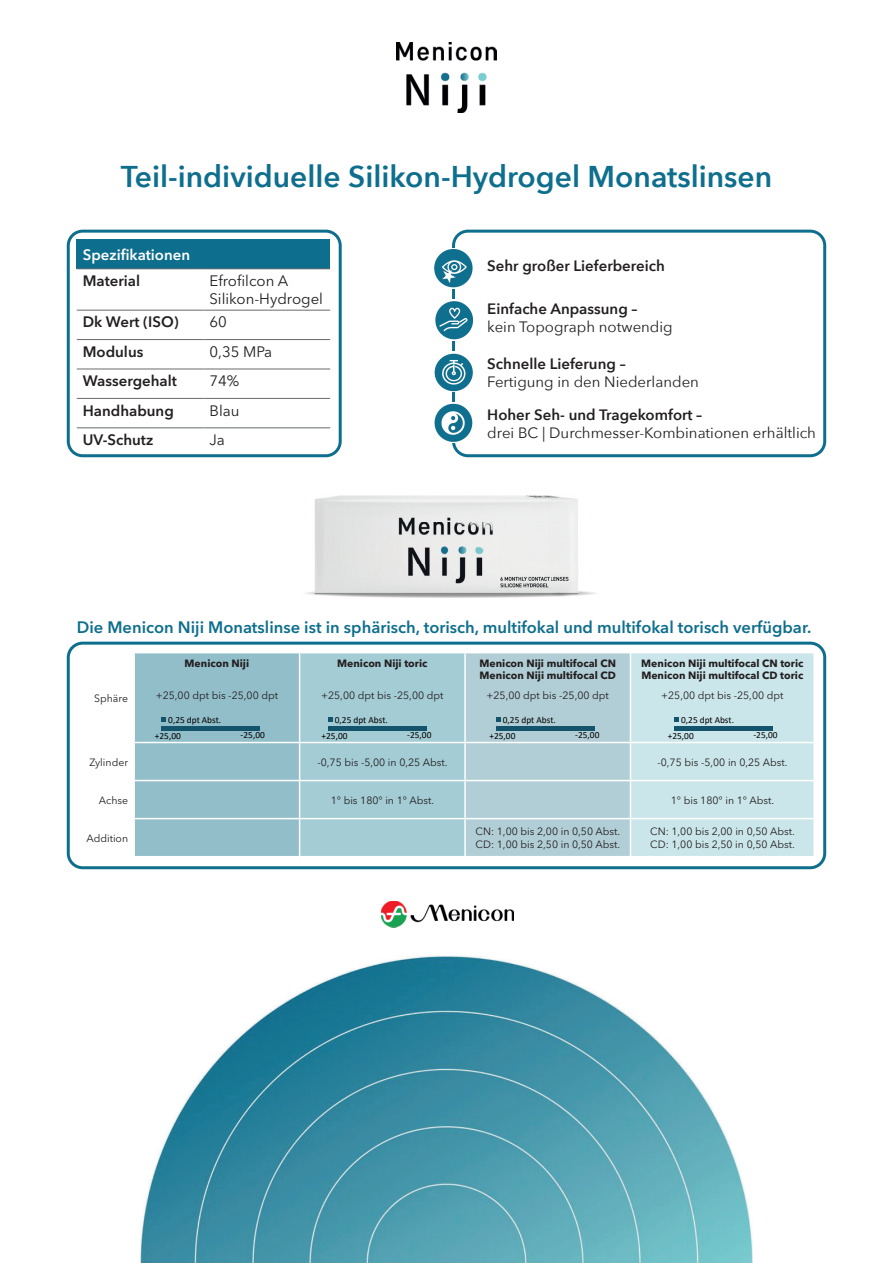
<style>
.page{position:relative;width:893px;height:1263px;background:#fff}
.page>*{position:absolute;margin:0;border:0;box-sizing:border-box;transform-origin:0 0}
.t1{font:600 30px "Avenir Next";color:#0e6e8d}
.t2{font:600 16.5px "Avenir Next W1 G";color:#0e6e8d}
.t3{font:15px "Avenir Next";color:#231f20}
.t4{font:600 15px "Avenir Next";color:#231f20}
.t5{font:600 15px "Avenir Next W1 G";color:#231f20}
.t6{font:15px/18px "Avenir Next W1 G";color:#231f20}
.t7{font:600 15px "Avenir Next W1 G";color:#fff}
.t8{font:10.5px/12.6px "Avenir Next W1 G";color:#231f20}
.t9{font:700 10.5px/12.6px "Avenir Next W1 G";color:#231f20}
.t10{font:9.3px/15.9px "Calibri";color:#000001}
</style>
<div class="page">
<img style="left:140px;top:956px;width:613px;height:307px">
<img style="left:397px;top:43px;width:99px;height:70px">
<img style="left:381px;top:901px;width:132px;height:26px">
<div style="left:67px;top:230px;width:275px;height:227px;border:3px solid #0e6e8d;border-radius:14px"></div>
<div style="left:452px;top:230px;width:374px;height:227px;border:3px solid #0e6e8d;border-radius:14px"></div>
<img style="left:434px;top:249px;width:39px;height:39px">
<img style="left:435px;top:299px;width:39px;height:41px">
<img style="left:434px;top:351px;width:39px;height:41px">
<img style="left:434px;top:403px;width:39px;height:40px">
<div style="left:67px;top:642px;width:759px;height:227px;border:3px solid #0e6e8d;border-radius:14px"></div>
<img style="left:305px;top:495px;width:291px;height:103px">
<svg style="left:134px;top:653px;width:680px;height:204px;background:#b1d1d9"></svg>
<div style="left:77px;top:239px;width:253px;height:30px;background:#0e6e8d"></div>
<hr style="left:77px;top:268px;width:126px;height:1px;background:#676a6c">
<hr style="left:203px;top:268px;width:127px;height:1px;background:#676a6c">
<hr style="left:77px;top:310px;width:126px;height:1px;background:#676a6c">
<hr style="left:203px;top:310px;width:127px;height:1px;background:#676a6c">
<hr style="left:77px;top:339px;width:126px;height:1px;background:#676a6c">
<hr style="left:203px;top:339px;width:127px;height:1px;background:#676a6c">
<hr style="left:77px;top:369px;width:126px;height:1px;background:#676a6c">
<hr style="left:203px;top:369px;width:127px;height:1px;background:#676a6c">
<hr style="left:77px;top:398px;width:126px;height:1px;background:#676a6c">
<hr style="left:203px;top:398px;width:127px;height:1px;background:#676a6c">
<hr style="left:77px;top:427px;width:126px;height:1px;background:#676a6c">
<hr style="left:203px;top:427px;width:127px;height:1px;background:#676a6c">
<h1 class="t1" style="left:121px;top:151px;width:653px">Teil-individuelle Silikon-Hydrogel Monatslinsen</h1>
<h3 class="t7" style="left:83px;top:243px;width:109px">Spezifikationen</h3>
<h3 class="t5" style="left:83px;top:269px;width:59px">Material</h3>
<h3 class="t6" style="left:209px;top:270px;width:115px">Efrofilcon A<br>Silikon-Hydrogel</h3>
<h3 class="t5" style="left:83px;top:310px;width:97px">Dk Wert (ISO)</h3>
<h3 class="t6" style="left:209px;top:312px;width:19px">60</h3>
<h3 class="t5" style="left:83px;top:340px;width:62px">Modulus</h3>
<h3 class="t6" style="left:209px;top:341px;width:64px">0,35 MPa</h3>
<h3 class="t5" style="left:83px;top:369px;width:96px">Wassergehalt</h3>
<h3 class="t6" style="left:209px;top:371px;width:31px">74%</h3>
<h3 class="t5" style="left:83px;top:398px;width:93px">Handhabung</h3>
<h3 class="t6" style="left:209px;top:400px;width:32px">Blau</h3>
<h3 class="t5" style="left:83px;top:428px;width:72px">UV-Schutz</h3>
<h3 class="t6" style="left:209px;top:429px;width:17px">Ja</h3>
<h3 class="t4" style="left:487px;top:253px;width:179px">Sehr großer Lieferbereich</h3>
<h3 class="t4" style="left:487px;top:296px;width:152px">Einfache Anpassung –</h3>
<h3 class="t3" style="left:487px;top:314px;width:187px">kein Topograph notwendig</h3>
<h3 class="t4" style="left:487px;top:351px;width:140px">Schnelle Lieferung –</h3>
<h3 class="t3" style="left:487px;top:369px;width:213px">Fertigung in den Niederlanden</h3>
<h3 class="t4" style="left:487px;top:402px;width:216px">Hoher Seh- und Tragekomfort –</h3>
<h3 class="t3" style="left:487px;top:420px;width:330px">drei BC | Durchmesser-Kombinationen erhältlich</h3>
<h2 class="t2" style="left:77px;top:614px;width:736px">Die Menicon Niji Monatslinse ist in sphärisch, torisch, multifokal und multifokal torisch verfügbar.</h2>
<p class="t8" style="left:94px;top:691px;width:35px">Sphäre</p>
<p class="t9" style="left:185px;top:656px;width:66px">Menicon Niji</p>
<p class="t8" style="left:156px;top:688px;width:124px">+25,00 dpt bis -25,00 dpt</p>
<p class="t10" style="left:155px;top:712px;width:68px;text-indent:13px">0,25 dpt Abst. +25,00</p>
<p class="t10" style="left:241px;top:727px;width:26px">-25,00</p>
<p class="t9" style="left:337px;top:656px;width:92px">Menicon Niji toric</p>
<p class="t8" style="left:321px;top:688px;width:124px">+25,00 dpt bis -25,00 dpt</p>
<p class="t9" style="left:479px;top:656px;width:138px">Menicon Niji multifocal CN<br>Menicon Niji multifocal CD</p>
<p class="t8" style="left:487px;top:688px;width:124px">+25,00 dpt bis -25,00 dpt</p>
<p class="t9" style="left:641px;top:656px;width:164px">Menicon Niji multifocal CN toric<br>Menicon Niji multifocal CD toric</p>
<p class="t8" style="left:661px;top:688px;width:124px">+25,00 dpt bis -25,00 dpt</p>
<p class="t10" style="left:321px;top:712px;width:68px;text-indent:13px">0,25 dpt Abst. +25,00</p>
<p class="t10" style="left:407px;top:727px;width:26px">-25,00</p>
<p class="t10" style="left:489px;top:712px;width:68px;text-indent:13px">0,25 dpt Abst. +25,00</p>
<p class="t10" style="left:575px;top:727px;width:26px">-25,00</p>
<p class="t10" style="left:668px;top:712px;width:68px;text-indent:13px">0,25 dpt Abst. +25,00</p>
<p class="t10" style="left:753px;top:727px;width:26px">-25,00</p>
<p class="t8" style="left:89px;top:754px;width:40px">Zylinder</p>
<p class="t8" style="left:317px;top:754px;width:132px">-0,75 bis -5,00 in 0,25 Abst.</p>
<p class="t8" style="left:657px;top:754px;width:132px">-0,75 bis -5,00 in 0,25 Abst.</p>
<p class="t8" style="left:99px;top:793px;width:31px">Achse</p>
<p class="t8" style="left:331px;top:793px;width:105px">1° bis 180° in 1° Abst.</p>
<p class="t8" style="left:671px;top:793px;width:105px">1° bis 180° in 1° Abst.</p>
<p class="t8" style="left:86px;top:831px;width:43px">Addition</p>
<p class="t8" style="left:476px;top:824px;width:146px">CN: 1,00 bis 2,00 in 0,50 Abst.<br>CD: 1,00 bis 2,50 in 0,50 Abst.</p>
<p class="t8" style="left:650px;top:824px;width:146px">CN: 1,00 bis 2,00 in 0,50 Abst.<br>CD: 1,00 bis 2,50 in 0,50 Abst.</p>
</div>
